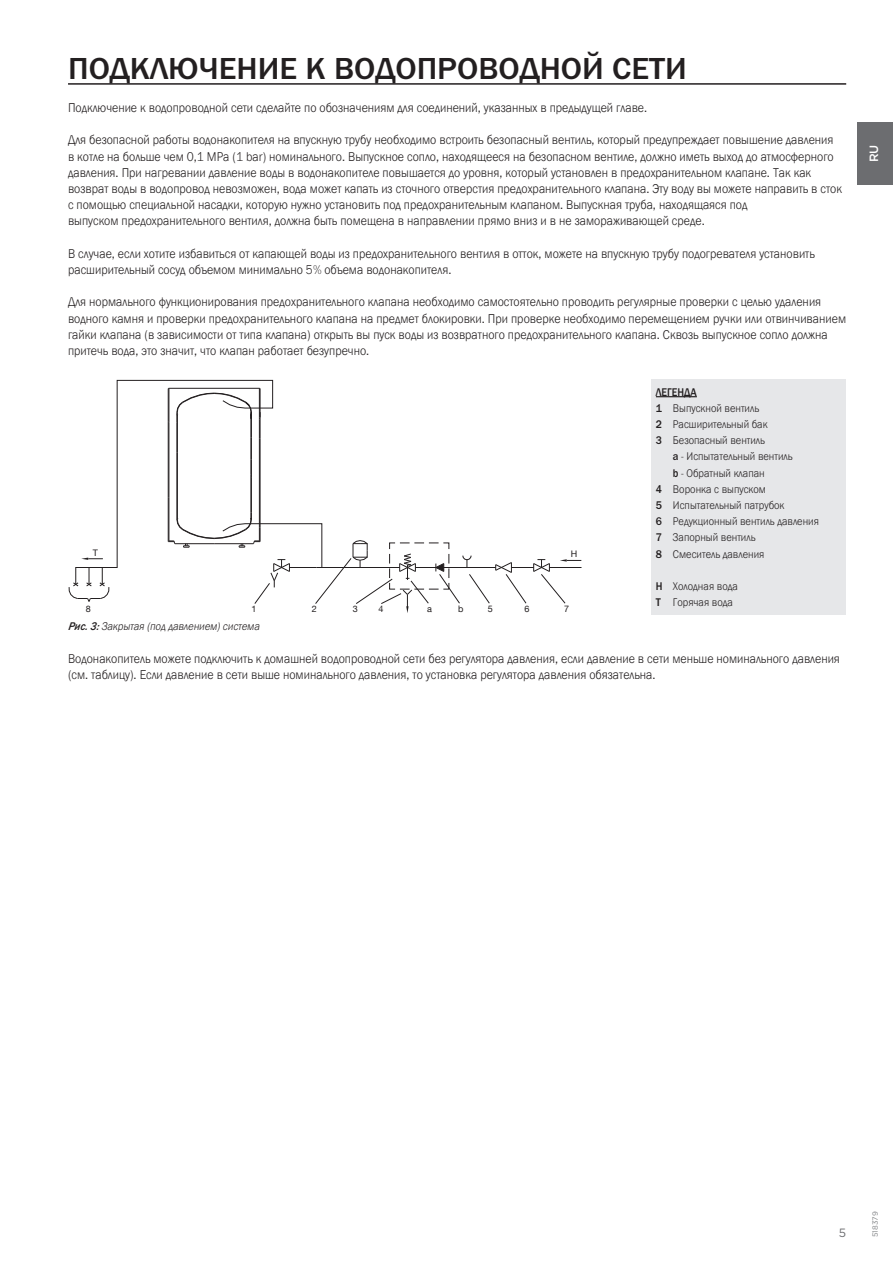
<style>
.page{position:relative;width:893px;height:1263px;background:#fff}
.page>*{position:absolute;margin:0;border:0;box-sizing:border-box;transform-origin:0 0}
.B1_-_Glavni_naslov{font:500 31.5px "Franklin Gothic URW";color:#231f20;scale:1.05 1}
.C1_-_Tekoci_tekst{font:300 13.2px/16.2px "Franklin Gothic URW";color:#231f20;scale:.91 1}
.t1{font:500 12px "Gotham";color:#fff}
.t2{font:12px "Gotham";color:#6c6d70}
.C3_-_Tekst_legenda{font:300 11.55px "Franklin Gothic URW";color:#231f20;scale:.91 1}
.D2_-_Slike{font:italic 300 11.55px "Franklin Gothic URW";color:#231f20;scale:.91 1}
.B4_-_Naslov_legenda{font:500 11.55px "Franklin Gothic URW";color:#231f20;scale:.91 1}
.t3{font:9px "Helvetica Neue LT Com";color:#231f20}
.t4{font:7.5px "Gotham";color:#808285}
.s1{font-family:"Franklin Gothic URW Med Ita";font-weight:400}
.s2{font-weight:500}
</style>
<div class="page">
<hr style="left:68px;top:83px;width:778px;height:2px;background:#231f20">
<div style="left:652px;top:379px;width:194px;height:236px;background:#e6e7e9"></div>
<hr style="left:656px;top:396px;width:41px;height:1px;background:#231f20">
<svg style="left:69px;top:380px;width:512px;height:233px"></svg>
<div style="left:857px;top:122px;width:36px;height:63px;background:#6c6d70"></div>
<p class="B1_-_Glavni_naslov" style="left:68px;top:49px;width:591px">ПОДКЛЮЧЕНИЕ К ВОДОПРОВОДНОЙ СЕТИ</p>
<p class="C1_-_Tekoci_tekst" style="left:68px;top:100px;width:638px">Подключение к водопроводной сети сделайте по обозначениям для соединений, указанных в предыдущей главе.</p>
<p class="C1_-_Tekoci_tekst" style="left:68px;top:132px;width:852px">Для безопасной работы водонакопителя на впускную трубу необходимо встроить безопасный вентиль, который предупреждает повышение давления в котле на больше чем 0,1 MPa (1 bar) номинального. Выпускное сопло, находящееся на безопасном вентиле, должно иметь выход до атмосферного давления. При нагревании давление воды в водонакопителе повышается до уровня, который установлен в предохранительном клапане. Так как возврат воды в водопровод невозможен, вода может капать из сточного отверстия предохранительного клапана. Эту воду вы можете направить в сток с помощью специальной насадки, которую нужно установить под предохранительным клапаном. Выпускная труба, находящаяся под</p>
<p class="C1_-_Tekoci_tekst" style="left:68px;top:213px;width:701px">выпуском предохранительного вентиля, должна быть помещена в направлении прямо вниз и в не замораживающей среде.</p>
<p class="C1_-_Tekoci_tekst" style="left:68px;top:245px;width:822px">В случае, если хотите избавиться от капающей воды из предохранительного вентиля в отток, можете на впускную трубу подогревателя установить расширительный сосуд объемом минимально 5% объема водонакопителя.</p>
<p class="C1_-_Tekoci_tekst" style="left:68px;top:294px;width:856px">Для нормального функционирования предохранительного клапана необходимо самостоятельно проводить регулярные проверки с целью удаления водного камня и проверки предохранительного клапана на предмет блокировки. При проверке необходимо перемещением ручки или отвинчиванием гайки клапана (в зависимости от типа клапана) открыть вы пуск воды из возвратного предохранительного клапана. Сквозь выпускное сопло должна притечь вода, это значит, что клапан работает безупречно.</p>
<p class="t3" style="left:93px;top:547px;width:7px">T</p>
<p class="t3" style="left:571px;top:548px;width:8px">H</p>
<p class="t3" style="left:86px;top:603px;width:7px">8</p>
<p class="t3" style="left:252px;top:603px;width:7px">1</p>
<p class="t3" style="left:312px;top:603px;width:7px">2</p>
<p class="t3" style="left:353px;top:603px;width:7px">3</p>
<p class="t3" style="left:378px;top:603px;width:7px">4</p>
<p class="t3" style="left:427px;top:603px;width:6px">a</p>
<p class="t3" style="left:458px;top:603px;width:7px">b</p>
<p class="t3" style="left:488px;top:603px;width:7px">5</p>
<p class="t3" style="left:525px;top:603px;width:7px">6</p>
<p class="t3" style="left:564px;top:603px;width:7px">7</p>
<p class="D2_-_Slike" style="left:68px;top:619px;width:215px"><span class="s1">Рис.3:</span>Закрытая (поддавлением)система</p>
<p class="B4_-_Naslov_legenda" style="left:656px;top:384px;width:47px">ЛЕГЕНДА</p>
<p class="C3_-_Tekst_legenda" style="left:656px;top:401px;width:115px"><span class="s2">1</span> Выпускной вентиль</p>
<p class="C3_-_Tekst_legenda" style="left:656px;top:417px;width:124px"><span class="s2">2</span> Расширительный бак</p>
<p class="C3_-_Tekst_legenda" style="left:656px;top:433px;width:121px"><span class="s2">3</span> Безопасный вентиль</p>
<p class="C3_-_Tekst_legenda" style="left:673px;top:449px;width:133px"><span class="s2">a</span> - Испытательный вентиль</p>
<p class="C3_-_Tekst_legenda" style="left:673px;top:465px;width:102px"><span class="s2">b</span> - Обратный клапан</p>
<p class="C3_-_Tekst_legenda" style="left:656px;top:482px;width:122px"><span class="s2">4</span> Воронка с выпуском</p>
<p class="C3_-_Tekst_legenda" style="left:656px;top:498px;width:143px"><span class="s2">5</span> Испытательный патрубок</p>
<p class="C3_-_Tekst_legenda" style="left:656px;top:514px;width:181px"><span class="s2">6</span> Редукционный вентиль давления</p>
<p class="C3_-_Tekst_legenda" style="left:656px;top:530px;width:111px"><span class="s2">7</span> Запорный вентиль</p>
<p class="C3_-_Tekst_legenda" style="left:656px;top:546px;width:121px"><span class="s2">8</span> Смеситель давления</p>
<p class="C3_-_Tekst_legenda" style="left:656px;top:579px;width:92px"><span class="s2">H</span> Холодная вода</p>
<p class="C3_-_Tekst_legenda" style="left:656px;top:595px;width:86px"><span class="s2">T</span> Горячая вода</p>
<p class="C1_-_Tekoci_tekst" style="left:68px;top:650px;width:850px">Водонакопитель можете подключить к домашней водопроводной сети без регулятора давления, если давление в сети меньше номинального давления (см. таблицу). Если давление в сети выше номинального давления, то установка регулятора давления обязательна.</p>
<p class="t1" style="left:866px;top:162px;width:19px;rotate:-90deg">RU</p>
<p class="t2" style="left:839px;top:1225px;width:9px">5</p>
<p class="t4" style="left:870px;top:1237px;width:27px;rotate:-90deg">518379</p>
</div>
